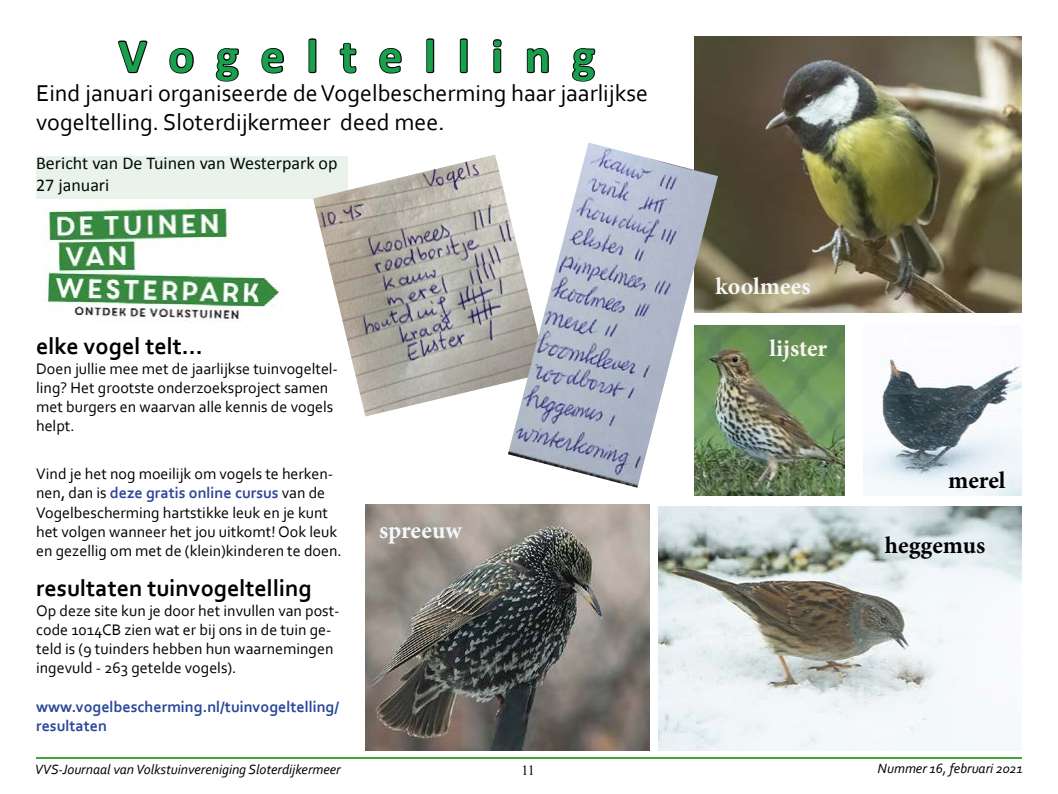
<style>
.page{position:relative;width:1058px;height:794px;background:#fff}
.page>*{position:absolute;margin:0;border:0;box-sizing:border-box;transform-origin:0 0}
.t1{font:700 48px "Calibri";color:#19a04d}
.t2{font:24px/28.8px "Corbel";color:#000}
.t3{font:700 24px "Corbel";color:#000}
.t4{font:700 24px "Minion Pro";color:#f7f6f2}
.t5{font:700 24px "Minion Pro";color:#020203}
.t6{font:700 24px "Minion Pro";color:#f3f9fa}
.t7{font:700 24px "Minion Pro";letter-spacing:-.005em;color:#000}
.t8{font:18px/21.6px "Calibri";color:#000}
.t9{font:16px/19.2px "Corbel";color:#000}
.t10{font:700 16px/19.2px "Corbel";color:#2a4899}
.t11{font:italic 14px "Corbel";color:#000}
.t12{font:14px "Times New Roman";color:#000}
.s1{font-weight:700;color:#324798}
</style>
<div class="page">
<hr style="left:36px;top:757px;width:985px;height:2px;background:#3fa535">
<svg style="left:118px;top:40px;width:30px;height:34px"></svg>
<svg style="left:169px;top:48px;width:25px;height:26px"></svg>
<svg style="left:215px;top:48px;width:24px;height:34px"></svg>
<svg style="left:261px;top:48px;width:23px;height:26px"></svg>
<svg style="left:308px;top:38px;width:9px;height:36px"></svg>
<svg style="left:339px;top:42px;width:18px;height:32px"></svg>
<svg style="left:379px;top:48px;width:23px;height:26px"></svg>
<svg style="left:426px;top:38px;width:9px;height:36px"></svg>
<svg style="left:459px;top:38px;width:9px;height:36px"></svg>
<svg style="left:492px;top:39px;width:10px;height:35px"></svg>
<svg style="left:526px;top:48px;width:23px;height:26px"></svg>
<svg style="left:572px;top:48px;width:24px;height:34px"></svg>
<div style="left:36px;top:156px;width:311px;height:42px;background:#e9f3ec"></div>
<img style="left:694px;top:36px;width:327px;height:276px">
<img style="left:694px;top:325px;width:150px;height:170px">
<img style="left:863px;top:356px;width:158px;height:139px">
<img style="left:365px;top:504px;width:284px;height:246px">
<img style="left:658px;top:506px;width:363px;height:244px">
<img style="left:43px;top:205px;width:240px;height:117px">
<img style="left:313px;top:155px;width:195px;height:261px">
<img style="left:508px;top:142px;width:210px;height:346px">
<h1 class="t1" style="left:118px;top:25px;width:478px">V o g e l t e l l i n g</h1>
<h2 class="t2" style="left:36px;top:78px;width:613px">Eind januari organiseerde de Vogelbescherming haar jaarlijkse vogeltelling. Sloterdijkermeer deed mee.</h2>
<p class="t8" style="left:36px;top:153px;width:303px">Bericht van De Tuinen van Westerpark op<br>27 januari</p>
<h2 class="t3" style="left:36px;top:331px;width:168px">elke vogel telt...</h2>
<p class="t9" style="left:36px;top:358px;width:303px">Doen jullie mee met de jaarlijkse tuinvogeltel&shy;ling? Het grootste onderzoeksproject samen met burgers en waarvan alle kennis de vogels helpt.</p>
<p class="t9" style="left:36px;top:464px;width:307px">Vind je het nog moeilijk om vogels te herken&shy;nen, dan is <span class="s1">deze gratis online cursus</span> van de Vogelbescherming hartstikke leuk en je kunt het volgen wanneer het jou uitkomt! Ook leuk en gezellig om met de (klein)kinderen te doen.</p>
<h2 class="t3" style="left:36px;top:573px;width:277px">resultaten tuinvogeltelling</h2>
<p class="t9" style="left:36px;top:600px;width:305px">Op deze site kun je door het invullen van post&shy;code 1014CB zien wat er bij ons in de tuin ge&shy;teld is (9 tuinders hebben hun waarnemingen ingevuld - 263 getelde vogels).</p>
<p class="t10" style="left:36px;top:696px;width:304px">www.vogelbescherming.nl/tuinvogeltelling/ resultaten</p>
<h2 class="t6" style="left:379px;top:513px;width:84px">spreeuw</h2>
<h2 class="t4" style="left:715px;top:269px;width:97px">koolmees</h2>
<h2 class="t4" style="left:769px;top:331px;width:59px">lijster</h2>
<h2 class="t7" style="left:948px;top:463px;width:59px">merel</h2>
<h2 class="t5" style="left:884px;top:528px;width:102px">heggemus</h2>
<p class="t11" style="left:35px;top:760px;width:307px">VVS-Journaal van Volkstuinvereniging Sloterdijkermeer</p>
<p class="t12" style="left:521px;top:761px;width:15px">11</p>
<p class="t11" style="left:877px;top:759px;width:147px">Nummer 16, februari 2021</p>
</div>
